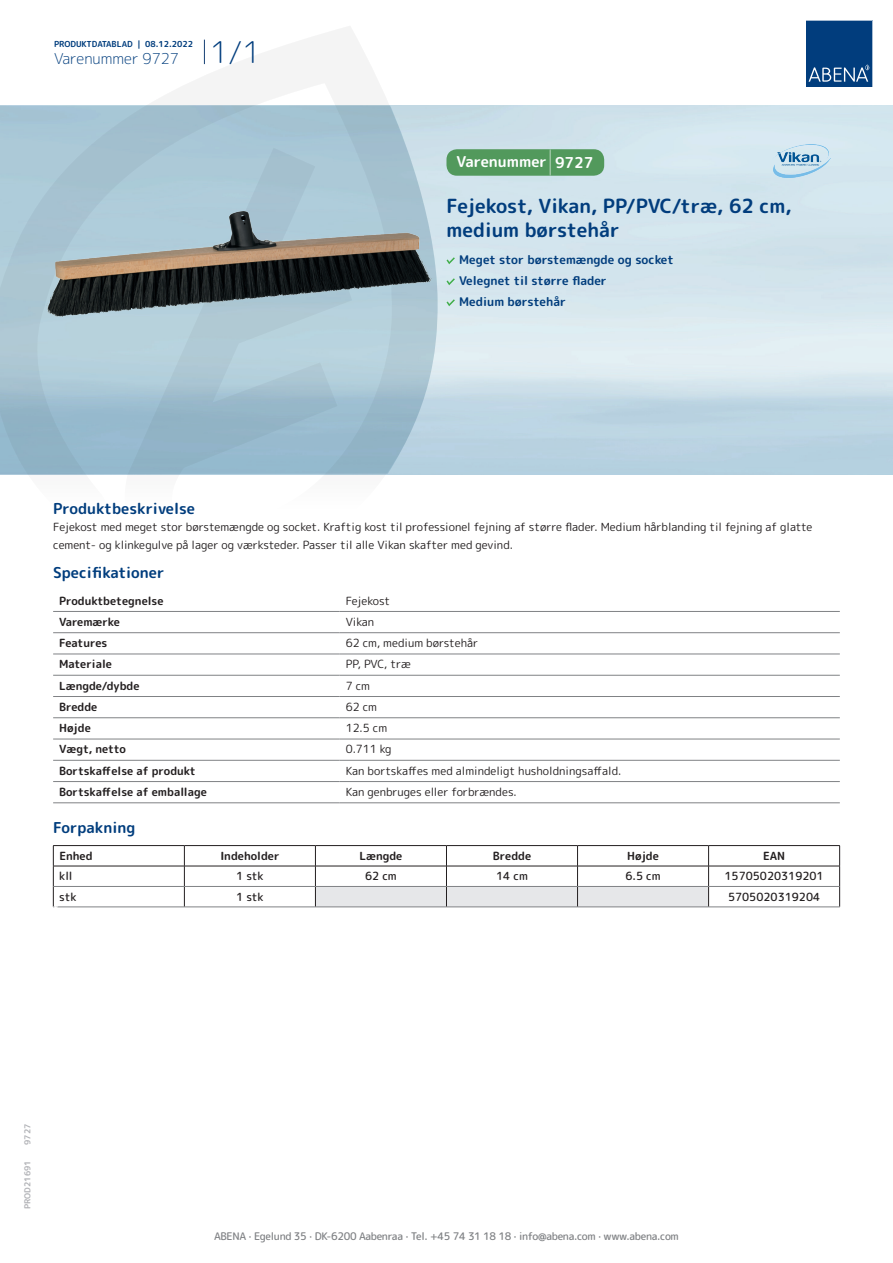
<style>
.page{position:relative;width:893px;height:1263px;background:#fff}
.page>*{position:absolute;margin:0;border:0;box-sizing:border-box;transform-origin:0 0}
.t1{font:700 19.5px/24px "Rounded Mplus 1 c";color:#013d7d}
.t2{font:700 15px "Rounded Mplus 1 c";color:#013d7d}
.t3{font:300 15px "Rounded Mplus 1 c";color:#013d7d}
.t4{font:700 15px "Rounded Mplus 1 c";color:#fff}
.t5{font:700 12px/21px "Rounded Mplus 1 c";color:#013d7d}
.t6{font:11.25px/18px "Rounded Mplus 1 c";color:#231f20}
.t7{font:700 11.25px "Rounded Mplus 1 c";color:#231f20}
.t8{font:500 11.25px "Rounded Mplus 1 c";color:#231f20}
.t9{font:11.25px "Rounded Mplus 1 c";letter-spacing:-.02em;color:#231f20}
.t10{font:500 10.5px "Rounded Mplus 1 c";letter-spacing:-.03em;color:#808285}
.t11{font:700 10.5px "Rounded Mplus 1 c";color:#fff}
.t12{font:700 8.25px "Rounded Mplus 1 c";color:#013d7d}
.t13{font:700 8.25px "Rounded Mplus 1 c";color:#b2b3b7}
.s1{font-size:30px}
.s2{font-size:25.5px}
</style>
<div class="page">
<svg style="left:0;top:26px;width:439px;height:449px"></svg>
<svg style="left:0;top:106px;width:438px;height:368px;background:#a6c4d3"></svg>
<svg style="left:204px;top:40px;width:1px;height:24px"></svg>
<svg style="left:806px;top:20px;width:67px;height:67px;background:#144b86"></svg>
<img style="left:47px;top:212px;width:384px;height:104px">
<hr style="left:53px;top:611px;width:287px;height:1px;background:#808285">
<hr style="left:340px;top:611px;width:500px;height:1px;background:#808285">
<hr style="left:53px;top:632px;width:287px;height:1px;background:#808285">
<hr style="left:340px;top:632px;width:500px;height:1px;background:#808285">
<hr style="left:53px;top:654px;width:287px;height:1px;background:#808285">
<hr style="left:340px;top:654px;width:500px;height:1px;background:#808285">
<hr style="left:53px;top:675px;width:287px;height:1px;background:#808285">
<hr style="left:340px;top:675px;width:500px;height:1px;background:#808285">
<hr style="left:53px;top:696px;width:287px;height:1px;background:#808285">
<hr style="left:340px;top:696px;width:500px;height:1px;background:#808285">
<hr style="left:53px;top:717px;width:287px;height:1px;background:#808285">
<hr style="left:340px;top:717px;width:500px;height:1px;background:#808285">
<hr style="left:53px;top:739px;width:287px;height:1px;background:#808285">
<hr style="left:340px;top:739px;width:500px;height:1px;background:#808285">
<hr style="left:53px;top:760px;width:287px;height:1px;background:#808285">
<hr style="left:340px;top:760px;width:500px;height:1px;background:#808285">
<hr style="left:53px;top:781px;width:287px;height:1px;background:#808285">
<hr style="left:340px;top:781px;width:500px;height:1px;background:#808285">
<hr style="left:53px;top:802px;width:287px;height:1px;background:#808285">
<hr style="left:340px;top:802px;width:500px;height:1px;background:#808285">
<hr style="left:53px;top:845px;width:131px;height:1px;background:#231f20">
<hr style="left:184px;top:845px;width:131px;height:1px;background:#231f20">
<hr style="left:315px;top:845px;width:131px;height:1px;background:#231f20">
<hr style="left:446px;top:845px;width:131px;height:1px;background:#231f20">
<hr style="left:577px;top:845px;width:132px;height:1px;background:#231f20">
<hr style="left:709px;top:845px;width:131px;height:1px;background:#231f20">
<hr style="left:53px;top:866px;width:131px;height:1px;background:#231f20">
<hr style="left:184px;top:866px;width:131px;height:1px;background:#231f20">
<hr style="left:709px;top:866px;width:131px;height:1px;background:#231f20">
<svg style="left:53px;top:846px;width:1px;height:61px"></svg>
<svg style="left:184px;top:846px;width:1px;height:61px"></svg>
<svg style="left:315px;top:846px;width:394px;height:61px"></svg>
<svg style="left:839px;top:846px;width:1px;height:61px"></svg>
<hr style="left:54px;top:886px;width:130px;height:1px;background:#808285">
<hr style="left:184px;top:886px;width:131px;height:1px;background:#808285">
<hr style="left:315px;top:886px;width:131px;height:1px;background:#808285">
<hr style="left:446px;top:886px;width:131px;height:1px;background:#808285">
<hr style="left:577px;top:886px;width:132px;height:1px;background:#808285">
<hr style="left:709px;top:886px;width:130px;height:1px;background:#808285">
<hr style="left:53px;top:907px;width:131px;height:1px;background:#808285">
<hr style="left:184px;top:907px;width:131px;height:1px;background:#808285">
<hr style="left:315px;top:907px;width:131px;height:1px;background:#808285">
<hr style="left:446px;top:907px;width:131px;height:1px;background:#808285">
<hr style="left:577px;top:907px;width:132px;height:1px;background:#808285">
<hr style="left:709px;top:907px;width:131px;height:1px;background:#808285">
<svg style="left:446px;top:257px;width:9px;height:7px"></svg>
<svg style="left:446px;top:278px;width:9px;height:7px"></svg>
<svg style="left:446px;top:299px;width:9px;height:7px"></svg>
<div style="left:446px;top:149px;width:158px;height:27px;background:#52995c;border-radius:10px"></div>
<img style="left:772px;top:145px;width:59px;height:32px">
<p class="t12" style="left:54px;top:38px;width:141px">PRODUKTDATABLAD | 08.12.2022</p>
<h2 class="t3" style="left:54px;top:48px;width:208px">Varenummer 9727 <span class="s1">1/1</span></h2>
<h2 class="t4" style="left:457px;top:151px;width:138px">Varenummer <span class="s2">|</span> 9727</h2>
<h1 class="t1" style="left:446px;top:194px;width:347px">Fejekost, Vikan, PP/PVC/træ, 62 cm, medium børstehår</h1>
<p class="t5" style="left:459px;top:249px;width:216px">Meget stor børstemængde og socket<br>Velegnet til større flader<br>Medium børstehår</p>
<h2 class="t2" style="left:53px;top:498px;width:143px">Produktbeskrivelse</h2>
<p class="t6" style="left:53px;top:517px;width:761px">Fejekost med meget stor børstemængde og socket. Kraftig kost til professionel fejning af større flader. Medium hårblanding til fejning af glatte cement- og klinkegulve på lager og værksteder. Passer til alle Vikan skafter med gevind.</p>
<h2 class="t2" style="left:53px;top:562px;width:113px">Specifikationer</h2>
<p class="t7" style="left:59px;top:592px;width:106px">Produktbetegnelse</p>
<p class="t9" style="left:346px;top:592px;width:46px">Fejekost</p>
<p class="t7" style="left:59px;top:614px;width:62px">Varemærke</p>
<p class="t6" style="left:346px;top:613px;width:30px">Vikan</p>
<p class="t7" style="left:59px;top:635px;width:50px">Features</p>
<p class="t6" style="left:346px;top:634px;width:134px">62 cm, medium børstehår</p>
<p class="t7" style="left:59px;top:656px;width:54px">Materiale</p>
<p class="t6" style="left:346px;top:655px;width:67px">PP, PVC, træ</p>
<p class="t7" style="left:59px;top:678px;width:82px">Længde/dybde</p>
<p class="t6" style="left:346px;top:676px;width:26px">7 cm</p>
<p class="t7" style="left:59px;top:699px;width:40px">Bredde</p>
<p class="t6" style="left:346px;top:698px;width:33px">62 cm</p>
<p class="t7" style="left:59px;top:720px;width:33px">Højde</p>
<p class="t6" style="left:346px;top:719px;width:43px">12.5 cm</p>
<p class="t7" style="left:59px;top:741px;width:68px">Vægt, netto</p>
<p class="t6" style="left:346px;top:740px;width:47px">0.711 kg</p>
<p class="t7" style="left:59px;top:763px;width:138px">Bortskaffelse af produkt</p>
<p class="t6" style="left:346px;top:762px;width:277px">Kan bortskaffes med almindeligt husholdningsaffald.</p>
<p class="t7" style="left:59px;top:784px;width:149px">Bortskaffelse af emballage</p>
<p class="t6" style="left:346px;top:783px;width:173px">Kan genbruges eller forbrændes.</p>
<h2 class="t2" style="left:53px;top:817px;width:84px">Forpakning</h2>
<p class="t7" style="left:59px;top:848px;width:35px">Enhed</p>
<p class="t7" style="left:220px;top:848px;width:61px">Indeholder</p>
<p class="t7" style="left:359px;top:848px;width:44px">Længde</p>
<p class="t7" style="left:493px;top:848px;width:40px">Bredde</p>
<p class="t7" style="left:627px;top:848px;width:33px">Højde</p>
<p class="t7" style="left:763px;top:848px;width:24px">EAN</p>
<p class="t8" style="left:59px;top:868px;width:15px">kll</p>
<p class="t8" style="left:236px;top:868px;width:29px">1 stk</p>
<p class="t8" style="left:365px;top:868px;width:33px">62 cm</p>
<p class="t8" style="left:496px;top:868px;width:33px">14 cm</p>
<p class="t8" style="left:625px;top:868px;width:37px">6.5 cm</p>
<p class="t8" style="left:724px;top:868px;width:101px">15705020319201</p>
<p class="t8" style="left:59px;top:889px;width:19px">stk</p>
<p class="t8" style="left:236px;top:889px;width:29px">1 stk</p>
<p class="t8" style="left:728px;top:889px;width:94px">5705020319204</p>
<p class="t11" style="left:53px;top:902px;width:7px">*</p>
<p class="t13" style="left:22px;top:1145px;width:23px;rotate:-90deg">9727</p>
<p class="t13" style="left:22px;top:1209px;width:50px;rotate:-90deg">PROD21691</p>
<p class="t10" style="left:214px;top:1229px;width:466px">ABENA · Egelund 35 · DK-6200 Aabenraa · Tel. +45 74 31 18 18 · info@abena.com · www.abena.com</p>
</div>
